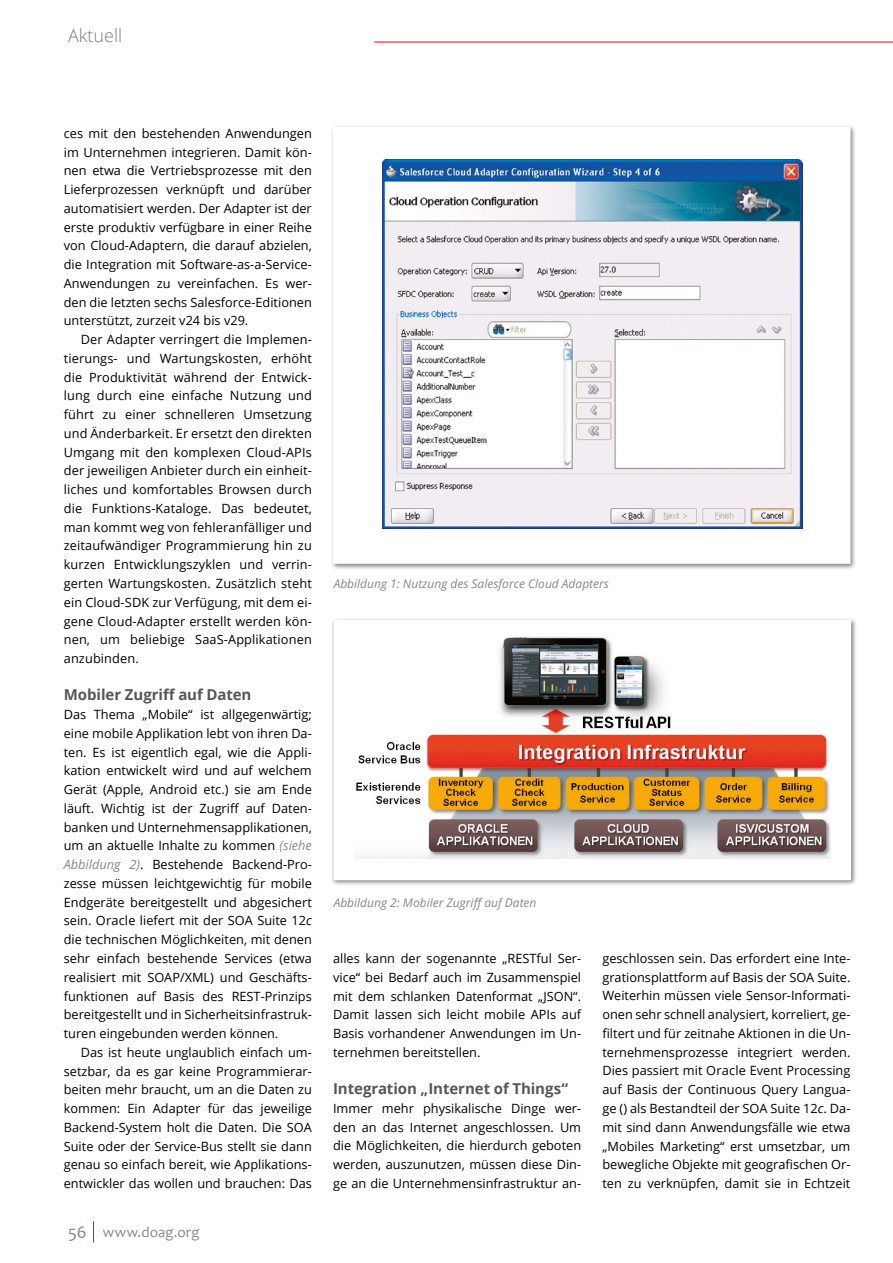
<style>
.page{position:relative;width:893px;height:1263px;background:#fff}
.page>*{position:absolute;margin:0;border:0;box-sizing:border-box;transform-origin:0 0}
.t1{font:300 18px "Open Sans";color:#7c7b7b}
.t2{font:700 15px "Open Sans";letter-spacing:-.005em;color:#575756}
.t3{font:15px "Candara";letter-spacing:.01em;color:#878787}
.t4{font:12.75px/18.8px "Open Sans";color:#000;text-align:justify}
.t5{font:italic 12px "Open Sans";color:#878787}
.s1{font-style:italic;color:#878787}
.s2{font-style:italic}
.s3{font-size:18px}
</style>
<div class="page">
<svg style="left:93px;top:1221px;width:1px;height:21px"></svg>
<hr style="left:374px;top:42px;width:519px;height:1px;background:#e30613">
<div style="left:330px;top:617px;width:527px;height:269px;background:#000;opacity:.5"></div>
<svg style="left:331px;top:618px;width:522px;height:265px"></svg>
<svg style="left:332px;top:126px;width:521px;height:440px"></svg>
<h1 class="t1" style="left:68px;top:24px;width:56px">Aktuell</h1>
<p class="t4" style="left:64px;top:123px;width:250px">ces mit den bestehenden Anwendungen im Unternehmen integrieren. Damit kön&shy;nen etwa die Vertriebsprozesse mit den Lieferprozessen verknüpft und darüber automatisiert werden. Der Adapter ist der erste produktiv verfügbare in einer Reihe von Cloud-Adaptern, die darauf abzielen, die Integration mit Software-as-a-Service-Anwendungen zu vereinfachen. Es wer&shy;den die letzten sechs Salesforce-Editionen unterstützt, zurzeit v24 bis v29.</p>
<p class="t4" style="left:64px;top:330px;width:250px;text-indent:17px">Der Adapter verringert die Implemen&shy;tierungs- und Wartungskosten, erhöht die Produktivität während der Entwick&shy;lung durch eine einfache Nutzung und führt zu einer schnelleren Umsetzung und Änderbarkeit. Er ersetzt den direkten Umgang mit den komplexen Cloud-APIs der jeweiligen Anbieter durch ein einheit&shy;liches und komfortables Browsen durch die Funktions-Kataloge. Das bedeutet, man kommt weg von fehleranfälliger und zeitaufwändiger Programmierung hin zu kurzen Entwicklungszyklen und verrin&shy;gerten Wartungskosten. Zusätzlich steht ein Cloud-SDK zur Verfügung, mit dem ei&shy;gene Cloud-Adapter erstellt werden kön&shy;nen, um beliebige SaaS-Applikationen anzubinden.</p>
<p class="t2" style="left:64px;top:684px;width:189px">Mobiler Zugriff auf Daten</p>
<p class="t4" style="left:64px;top:705px;width:250px">Das Thema „Mobile“ ist allgegenwärtig; eine mobile Applikation lebt von ihren Da&shy;ten. Es ist eigentlich egal, wie die Appli&shy;kation entwickelt wird und auf welchem Gerät (Apple, Android etc.) sie am Ende läuft. Wichtig ist der Zugriff auf Daten&shy;banken und Unternehmensapplikationen, um an aktuelle Inhalte zu kommen <span class="s1">(siehe Abbildung 2)</span>. Bestehende Backend-Pro&shy;zesse müssen leichtgewichtig für mobile Endgeräte bereitgestellt und abgesichert sein. Oracle liefert mit der SOA Suite 12<span class="s2">c </span>die technischen Möglichkeiten, mit denen sehr einfach bestehende Services (etwa realisiert mit SOAP/XML) und Geschäfts&shy;funktionen auf Basis des REST-Prinzips bereitgestellt und in Sicherheitsinfrastruk&shy;turen eingebunden werden können.</p>
<p class="t4" style="left:64px;top:1042px;width:250px;text-indent:17px">Das ist heute unglaublich einfach um&shy;setzbar, da es gar keine Programmierar&shy;beiten mehr braucht, um an die Daten zu kommen: Ein Adapter für das jeweilige Backend-System holt die Daten. Die SOA Suite oder der Service-Bus stellt sie dann genau so einfach bereit, wie Applikations&shy;entwickler das wollen und brauchen: Das</p>
<p class="t3" style="left:68px;top:1223px;width:133px"><span class="s3">56</span> www.doag.org</p>
<p class="t5" style="left:334px;top:575px;width:277px">Abbildung 1: Nutzung des Salesforce Cloud Adapters</p>
<p class="t5" style="left:334px;top:894px;width:204px">Abbildung 2: Mobiler Zugriff auf Daten</p>
<p class="t4" style="left:333px;top:949px;width:250px">alles kann der sogenannte „RESTful Ser&shy;vice“ bei Bedarf auch im Zusammenspiel mit dem schlanken Datenformat „JSON“.<br>Damit lassen sich leicht mobile APIs auf Basis vorhandener Anwendungen im Un&shy;ternehmen bereitstellen.</p>
<p class="t2" style="left:333px;top:1078px;width:237px">Integration „Internet of Things“</p>
<p class="t4" style="left:333px;top:1098px;width:250px">Immer mehr physikalische Dinge wer&shy;den an das Internet angeschlossen. Um die Möglichkeiten, die hierdurch geboten werden, auszunutzen, müssen diese Din&shy;ge an die Unternehmensinfrastruktur an-</p>
<p class="t4" style="left:602px;top:948px;width:250px">geschlossen sein. Das erfordert eine Inte&shy;grationsplattform auf Basis der SOA Suite.<br>Weiterhin müssen viele Sensor-Informati&shy;onen sehr schnell analysiert, korreliert, ge&shy;filtert und für zeitnahe Aktionen in die Un&shy;ternehmensprozesse integriert werden.<br>Dies passiert mit Oracle Event Processing auf Basis der Continuous Query Langua&shy;ge () als Bestandteil der SOA Suite 12<span class="s2">c</span>. Da&shy;mit sind dann Anwendungsfälle wie etwa „Mobiles Marketing“ erst umsetzbar, um bewegliche Objekte mit geografischen Or&shy;ten zu verknüpfen, damit sie in Echtzeit</p>
</div>
